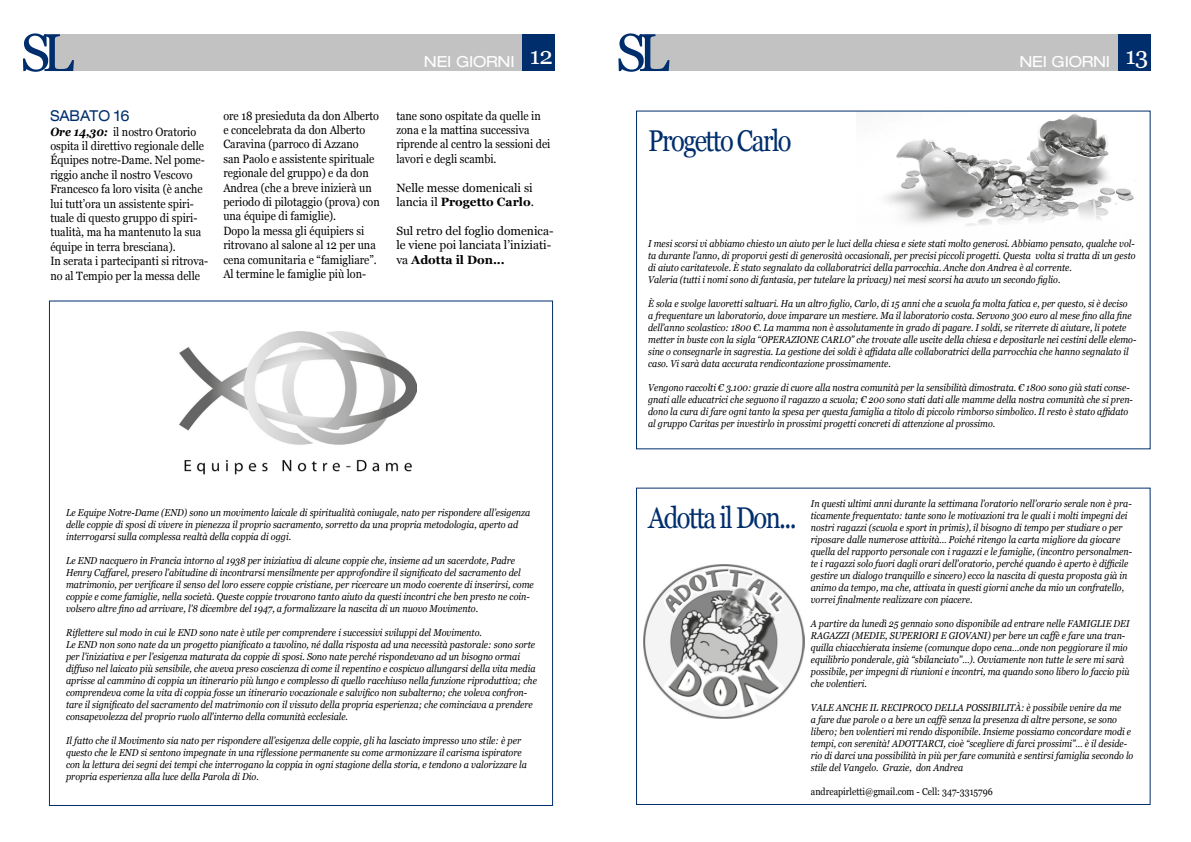
<style>
.page{position:relative;width:1191px;height:842px;background:#fff}
.page>*{position:absolute;margin:0;border:0;box-sizing:border-box;transform-origin:0 0}
.t1{font:53.1px "Georgia";color:#002e6d}
.t2{font:30px "Georgia";letter-spacing:-.06em;color:#002e6d;scale:.85 1}
.t3{font:expanded 15.3px "Helvetica Neue LT Std";letter-spacing:-.015em;color:#fff}
.t4{font:expanded 15px "Helvetica Neue LT Std";color:#002e6d;scale:.9 1}
.t5{font:12px/14.4px "Georgia";color:#000;scale:.9 1}
.t6{font:12px/14.4px "Georgia";color:#000}
.t7{font:italic 10px/12px "Georgia";color:#000;scale:.89 1}
.t8{font:italic 10px/12px "Georgia";color:#000;scale:.9 1}
.t9{font:10px "Georgia";color:#000;scale:.89 1}
.s1{font-family:"Georgia";font-stretch:normal;font-size:53.1px;color:#002e6d}
.s2{font-weight:700;font-style:italic}
.s3{font-weight:700}
</style>
<div class="page">
<div style="left:51px;top:34px;width:471px;height:37px;background:#c2c2c2"></div>
<div style="left:646px;top:34px;width:472px;height:37px;background:#c2c2c2"></div>
<div style="left:522px;top:34px;width:33px;height:37px;background:#002e6d"></div>
<div style="left:1118px;top:34px;width:32px;height:37px;background:#002e6d"></div>
<img style="left:885px;top:114px;width:249px;height:112px">
<img style="left:179px;top:332px;width:237px;height:142px">
<div style="left:636px;top:488px;width:514px;height:317px;border:1px solid #002e6d"></div>
<img style="left:644px;top:564px;width:160px;height:154px">
<h1 class="t1" style="left:21px;top:14px;width:55px">SL</h1>
<h3 class="t3" style="left:424px;top:52px;width:247px">NEI GIORNI <sup>12</sup> <span class="s1">SL</span></h3>
<h3 class="t3" style="left:1019px;top:52px;width:131px">NEI GIORNI <sup>13</sup></h3>
<h3 class="t4" style="left:50px;top:107px;width:90px">SABATO 16</h3>
<p class="t5" style="left:50px;top:124px;width:177px"><span class="s2">Ore 14,30:</span> il nostro Oratorio ospita il direttivo regionale delle<br>Équipes notre-Dame. Nel pome&shy;riggio anche il nostro Vescovo<br>Francesco fa loro visita (è anche lui tutt’ora un assistente spiri&shy;tuale di questo gruppo di spiri&shy;tualità, ma ha mantenuto la sua équipe in terra bresciana).<br>In serata i partecipanti si ritrova&shy;no al Tempio per la messa delle</p>
<p class="t5" style="left:223px;top:108px;width:175px">ore 18 presieduta da don Alberto e concelebrata da don Alberto<br>Caravina (parroco di Azzano<br>san Paolo e assistente spirituale regionale del gruppo) e da don<br>Andrea (che a breve inizierà un periodo di pilotaggio (prova) con una équipe di famiglie).<br>Dopo la messa gli équipiers si ritrovano al salone al 12 per una cena comunitaria e “famigliare”.<br>Al termine le famiglie più lon-</p>
<p class="t5" style="left:396px;top:108px;width:173px">tane sono ospitate da quelle in zona e la mattina successiva riprende al centro la sessioni dei lavori e degli scambi.</p>
<p class="t6" style="left:396px;top:180px;width:139px">Nelle messe domenicali si lancia il <span class="s3">Progetto Carlo</span>.</p>
<p class="t6" style="left:396px;top:223px;width:159px">Sul retro del foglio domenica&shy;le viene poi lanciata l’iniziati&shy;va <span class="s3">Adotta il Don...</span></p>
<p class="t8" style="left:66px;top:506px;width:517px">Le Equipe Notre-Dame (END) sono un movimento laicale di spiritualità coniugale, nato per rispondere all’esigenza delle coppie di sposi di vivere in pienezza il proprio sacramento, sorretto da una propria metodologia, aperto ad interrogarsi sulla complessa realtà della coppia di oggi.</p>
<p class="t8" style="left:66px;top:554px;width:521px">Le END nacquero in Francia intorno al 1938 per iniziativa di alcune coppie che, insieme ad un sacerdote, Padre Henry Caffarel, presero l’abitudine di incontrarsi mensilmente per approfondire il significato del sacramento del matrimonio, per verificare il senso del loro essere coppie cristiane, per ricercare un modo coerente di inserirsi, come coppie e come famiglie, nella società. Queste coppie trovarono tanto aiuto da questi incontri che ben presto ne coin&shy;volsero altre fino ad arrivare, l’8 dicembre del 1947, a formalizzare la nascita di un nuovo Movimento.</p>
<p class="t8" style="left:66px;top:626px;width:525px">Riflettere sul modo in cui le END sono nate è utile per comprendere i successivi sviluppi del Movimento.<br>Le END non sono nate da un progetto pianificato a tavolino, né dalla risposta ad una necessità pastorale: sono sorte per l’iniziativa e per l’esigenza maturata da coppie di sposi. Sono nate perché rispondevano ad un bisogno ormai diffuso nel laicato più sensibile, che aveva preso coscienza di come il repentino e cospicuo allungarsi della vita media aprisse al cammino di coppia un itinerario più lungo e complesso di quello racchiuso nella funzione riproduttiva; che comprendeva come la vita di coppia fosse un itinerario vocazionale e salvifico non subalterno; che voleva confron&shy;tare il significato del sacramento del matrimonio con il vissuto della propria esperienza; che cominciava a prendere consapevolezza del proprio ruolo all’interno della comunità ecclesiale.</p>
<p class="t8" style="left:66px;top:734px;width:513px">Il fatto che il Movimento sia nato per rispondere all’esigenza delle coppie, gli ha lasciato impresso uno stile: è per questo che le END si sentono impegnate in una riflessione permanente su come armonizzare il carisma ispiratore con la lettura dei segni dei tempi che interrogano la coppia in ogni stagione della storia, e tendono a valorizzare la propria esperienza alla luce della Parola di Dio.</p>
<h2 class="t2" style="left:648px;top:119px;width:170px">Progetto Carlo</h2>
<p class="t7" style="left:648px;top:237px;width:549px">I mesi scorsi vi abbiamo chiesto un aiuto per le luci della chiesa e siete stati molto generosi. Abbiamo pensato, qualche vol&shy;ta durante l’anno, di proporvi gesti di generosità occasionali, per precisi piccoli progetti. Questa volta si tratta di un gesto di aiuto caritatevole. È stato segnalato da collaboratrici della parrocchia. Anche don Andrea è al corrente.<br>Valeria (tutti i nomi sono di fantasia, per tutelare la privacy) nei mesi scorsi ha avuto un secondo figlio.</p>
<p class="t7" style="left:648px;top:297px;width:550px">È sola e svolge lavoretti saltuari. Ha un altro figlio, Carlo, di 15 anni che a scuola fa molta fatica e, per questo, si è deciso<br>a frequentare un laboratorio, dove imparare un mestiere. Ma il laboratorio costa. Servono 300 euro al mese fino alla fine dell’anno scolastico: 1800 €. La mamma non è assolutamente in grado di pagare. I soldi, se riterrete di aiutare, li potete metter in buste con la sigla “OPERAZIONE CARLO” che trovate alle uscite della chiesa e depositarle nei cestini delle elemo&shy;sine o consegnarle in sagrestia. La gestione dei soldi è affidata alle collaboratrici della parrocchia che hanno segnalato il caso. Vi sarà data accurata rendicontazione prossimamente.</p>
<p class="t7" style="left:648px;top:381px;width:546px">Vengono raccolti € 3.100: grazie di cuore alla nostra comunità per la sensibilità dimostrata. € 1800 sono già stati conse&shy;gnati alle educatrici che seguono il ragazzo a scuola; € 200 sono stati dati alle mamme della nostra comunità che si pren&shy;dono la cura di fare ogni tanto la spesa per questa famiglia a titolo di piccolo rimborso simbolico. Il resto è stato affidato al gruppo Caritas per investirlo in prossimi progetti concreti di attenzione al prossimo.</p>
<h2 class="t2" style="left:648px;top:496px;width:176px">Adotta il Don...</h2>
<p class="t7" style="left:811px;top:497px;width:362px">In questi ultimi anni durante la settimana l’oratorio nell’orario serale non è pra&shy;ticamente frequentato: tante sono le motivazioni tra le quali i molti impegni dei nostri ragazzi (scuola e sport in primis), il bisogno di tempo per studiare o per riposare dalle numerose attività… Poiché ritengo la carta migliore da giocare quella del rapporto personale con i ragazzi e le famiglie, (incontro personalmen&shy;te i ragazzi solo fuori dagli orari dell’oratorio, perché quando è aperto è difficile gestire un dialogo tranquillo e sincero) ecco la nascita di questa proposta già in animo da tempo, ma che, attivata in questi giorni anche da mio un confratello, vorrei finalmente realizzare con piacere.</p>
<p class="t7" style="left:811px;top:617px;width:359px">A partire da lunedì 25 gennaio sono disponibile ad entrare nelle FAMIGLIE DEI RAGAZZI (MEDIE, SUPERIORI E GIOVANI) per bere un caffè e fare una tran&shy;quilla chiacchierata insieme (comunque dopo cena…onde non peggiorare il mio equilibrio ponderale, già “sbilanciato”…). Ovviamente non tutte le sere mi sarà possibile, per impegni di riunioni e incontri, ma quando sono libero lo faccio più che volentieri.</p>
<p class="t7" style="left:811px;top:701px;width:364px">VALE ANCHE IL RECIPROCO DELLA POSSIBILITÀ: è possibile venire da me<br>a fare due parole o a bere un caffè senza la presenza di altre persone, se sono libero; ben volentieri mi rendo disponibile. Insieme possiamo concordare modi e tempi, con serenità! ADOTTARCI, cioè “scegliere di farci prossimi”… è il deside&shy;rio di darci una possibilità in più per fare comunità e sentirsi famiglia secondo lo stile del Vangelo. Grazie, don Andrea</p>
<p class="t9" style="left:811px;top:784px;width:206px">andreapirletti@gmail.com - Cell: 347-3315796</p>
</div>
